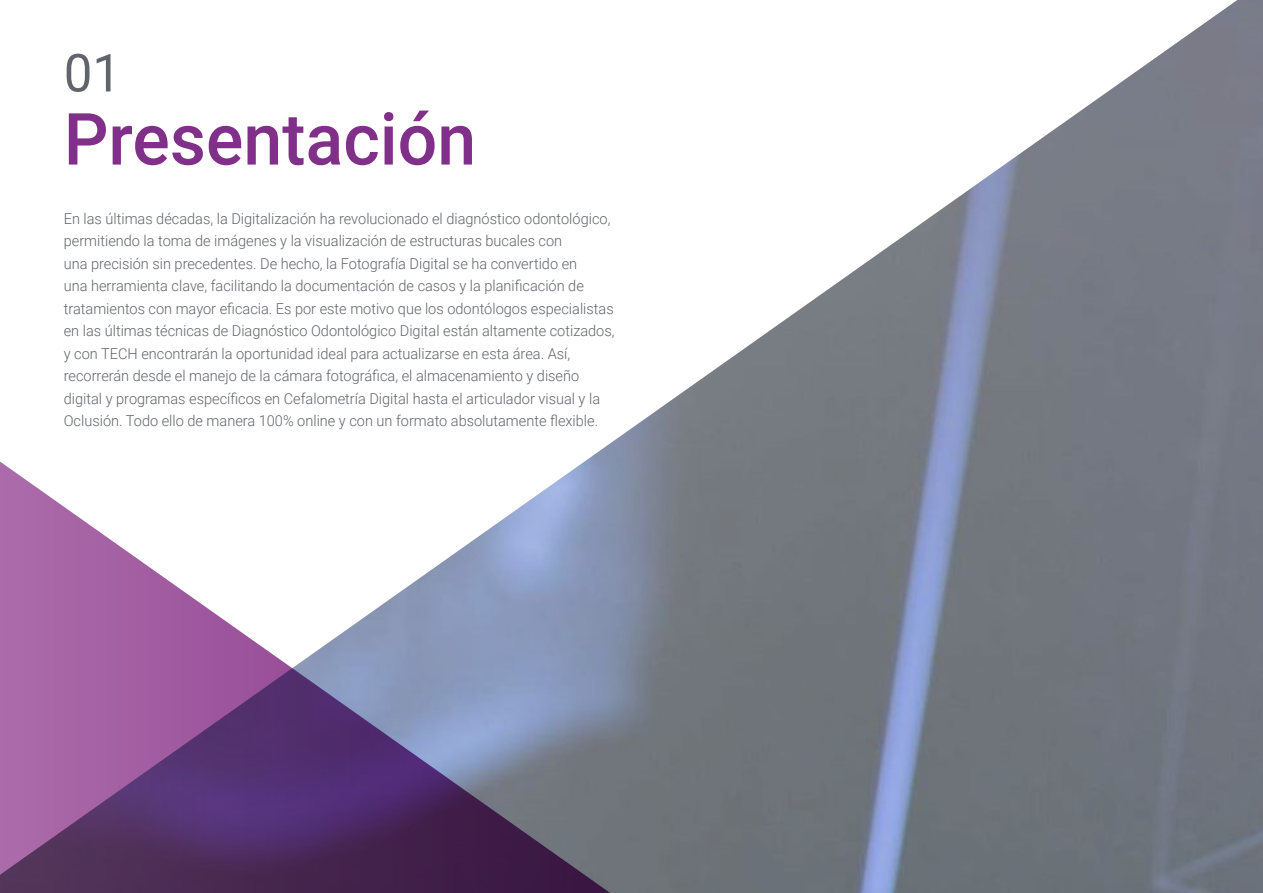
<style>
.page{position:relative;width:1263px;height:893px;background:#fff}
.page>*{position:absolute;margin:0;border:0;box-sizing:border-box;transform-origin:0 0}
.t1{font:500 72px "Roboto";color:#813089}
.t2{font:52.5px "Roboto";color:#61646a}
.t3{font:300 15px/22.5px "Roboto";color:#61646a}
</style>
<div class="page">
<img style="left:607px;top:0;width:656px;height:893px">
<svg style="left:0;top:446px;width:640px;height:447px"></svg>
<h2 class="t2" style="left:64px;top:36px;width:59px">01</h2>
<h1 class="t1" style="left:64px;top:89px;width:414px">Presentación</h1>
<p class="t3" style="left:64px;top:207px;width:552px">En las últimas décadas, la Digitalización ha revolucionado el diagnóstico odontológico, permitiendo la toma de imágenes y la visualización de estructuras bucales con<br>una precisión sin precedentes. De hecho, la Fotografía Digital se ha convertido en<br>una herramienta clave, facilitando la documentación de casos y la planificación de tratamientos con mayor eficacia. Es por este motivo que los odontólogos especialistas en las últimas técnicas de Diagnóstico Odontológico Digital están altamente cotizados, y con TECH encontrarán la oportunidad ideal para actualizarse en esta área. Así, recorrerán desde el manejo de la cámara fotográfica, el almacenamiento y diseño digital y programas específicos en Cefalometría Digital hasta el articulador visual y la Oclusión. Todo ello de manera 100% online y con un formato absolutamente flexible.</p>
</div>
